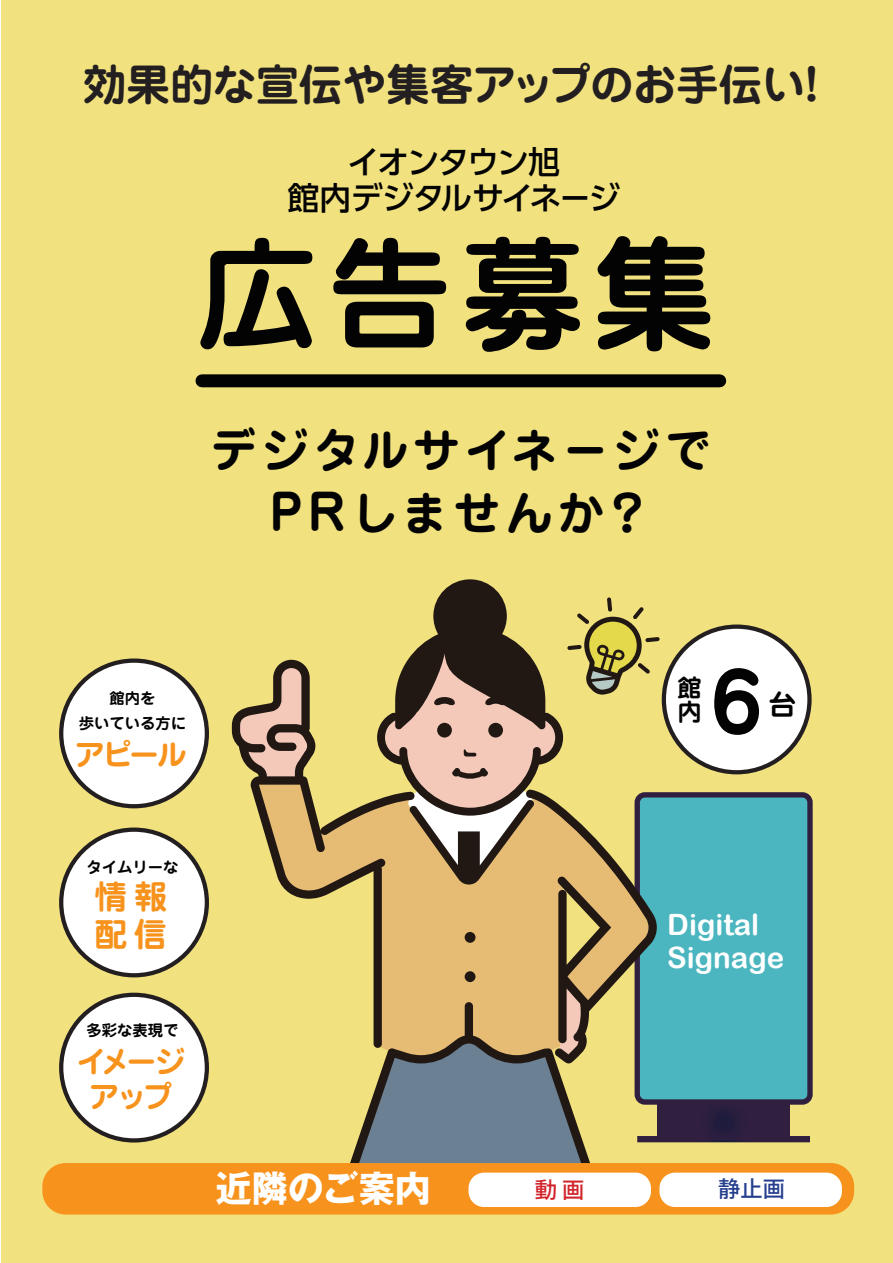
<style>
.page{position:relative;width:893px;height:1263px;background:#fff}
.page>*{position:absolute;margin:0;border:0;box-sizing:border-box;transform-origin:0 0}
.t1{font:700 122.55px "Jun 501 Pro";color:#030303}
.t2{font:700 81px "Jun 501 Pro";color:#030303}
.t3{font:700 46.65px/62.8px "Jun 501 Pro";letter-spacing:.1em;color:#030303;text-align:center}
.t4{font:700 43.65px "Jun 501 Pro";letter-spacing:-.02em;color:#231f20}
.t5{font:700 36px "Gothic MB101 Pro";color:#fff}
.t6{font:700 33px/37.5px "Jun 501 Pro";color:#f7931d}
.t7{font:500 31.8px/36px "UD Shin Go Pro";letter-spacing:-.045em;color:#030303;text-align:center}
.t8{font:700 30px/34.8px "Jun 501 Pro";letter-spacing:-.1em;color:#f7931d;text-align:center}
.t9{font:29.4px/32.8px "Arial Rounded MT Bold";color:#fff}
.t10{font:700 27.9px "Jun 501 Pro";color:#030303}
.t11{font:700 24.3px/24.3px "Jun 501 Pro";color:#030303}
.t12{font:500 22.2px "Koz Go Pr 6 N";color:#253f8e}
.t13{font:500 22.2px "Koz Go Pr 6 N";color:#d1232a}
.t14{font:700 15.3px/24.3px "Jun 501 Pro";color:#030303;text-align:center}
.s1{font-size:48.6px}
.s2{font-size:49.35px}
</style>
<div class="page">
<div style="left:1px;top:0;width:892px;height:1263px;background:#f2e27f"></div>
<svg style="left:660px;top:1136px;width:150px;height:6px"></svg>
<div style="left:658px;top:1103px;width:131px;height:36px;background:linear-gradient(to right,#2d1f3e,#2d1f3e)"></div>
<div style="left:637px;top:795px;width:173px;height:307px;background:#4bb6bf;border-radius:8px"></div>
<div style="left:635px;top:792px;width:178px;height:313px;border:5px solid #fff;border-radius:8px"></div>
<div style="left:42px;top:1163px;width:812px;height:51px;background:#f7931d;border-radius:23px"></div>
<div style="left:202px;top:374px;width:518px;height:13px;background:#030303"></div>
<svg style="left:236px;top:579px;width:424px;height:623px"></svg>
<div style="left:61px;top:830px;width:146px;height:145px;background:#fff;border-radius:50%"></div>
<div style="left:59px;top:827px;width:150px;height:150px;border:4px solid #231f20;border-radius:50%"></div>
<div style="left:61px;top:995px;width:146px;height:145px;background:#fff;border-radius:50%"></div>
<div style="left:59px;top:993px;width:150px;height:149px;border:4px solid #231f20;border-radius:50%"></div>
<div style="left:664px;top:627px;width:145px;height:145px;background:#fff;border-radius:50%"></div>
<div style="left:662px;top:624px;width:150px;height:150px;border:4px solid #231f20;border-radius:50%"></div>
<div style="left:659px;top:1172px;width:183px;height:35px;background:#fff;border-radius:15px"></div>
<div style="left:469px;top:1172px;width:182px;height:35px;background:#fff;border-radius:15px"></div>
<div style="left:61px;top:661px;width:146px;height:145px;background:#fff;border-radius:50%"></div>
<div style="left:59px;top:658px;width:150px;height:150px;border:4px solid #231f20;border-radius:50%"></div>
<h3 class="t4" style="left:83px;top:49px;width:752px">効果的な宣伝や集客アップのお手伝い！</h3>
<h3 class="t7" style="left:288px;top:143px;width:334px">イオンタウン旭<br>館内デジタルサイネージ</h3>
<h1 class="t1" style="left:196px;top:197px;width:521px">広告募集</h1>
<h3 class="t3" style="left:210px;top:414px;width:502px">デジタルサイネージで<br><span class="s1">PR</span>しませんか<span class="s2">？</span></h3>
<p class="t14" style="left:79px;top:685px;width:109px">館内を<br>歩いている方に</p>
<h3 class="t8" style="left:75px;top:734px;width:114px">アピール</h3>
<p class="t14" style="left:87px;top:853px;width:94px">タイムリーな</p>
<h3 class="t6" style="left:94px;top:875px;width:74px">情報配信</h3>
<p class="t14" style="left:87px;top:1017px;width:94px">多彩な表現で</p>
<h3 class="t8" style="left:76px;top:1041px;width:110px">イメージアップ</h3>
<h3 class="t5" style="left:216px;top:1158px;width:217px">近隣のご案内</h3>
<h3 class="t11" style="left:677px;top:673px;width:25px">館内</h3>
<h2 class="t2" style="left:711px;top:638px;width:53px">6</h2>
<h3 class="t10" style="left:768px;top:682px;width:29px">台</h3>
<h3 class="t9" style="left:667px;top:907px;width:118px">Digital<br>Signage</h3>
<h3 class="t13" style="left:535px;top:1177px;width:51px">動 画</h3>
<h3 class="t12" style="left:718px;top:1176px;width:68px">静止画</h3>
</div>
